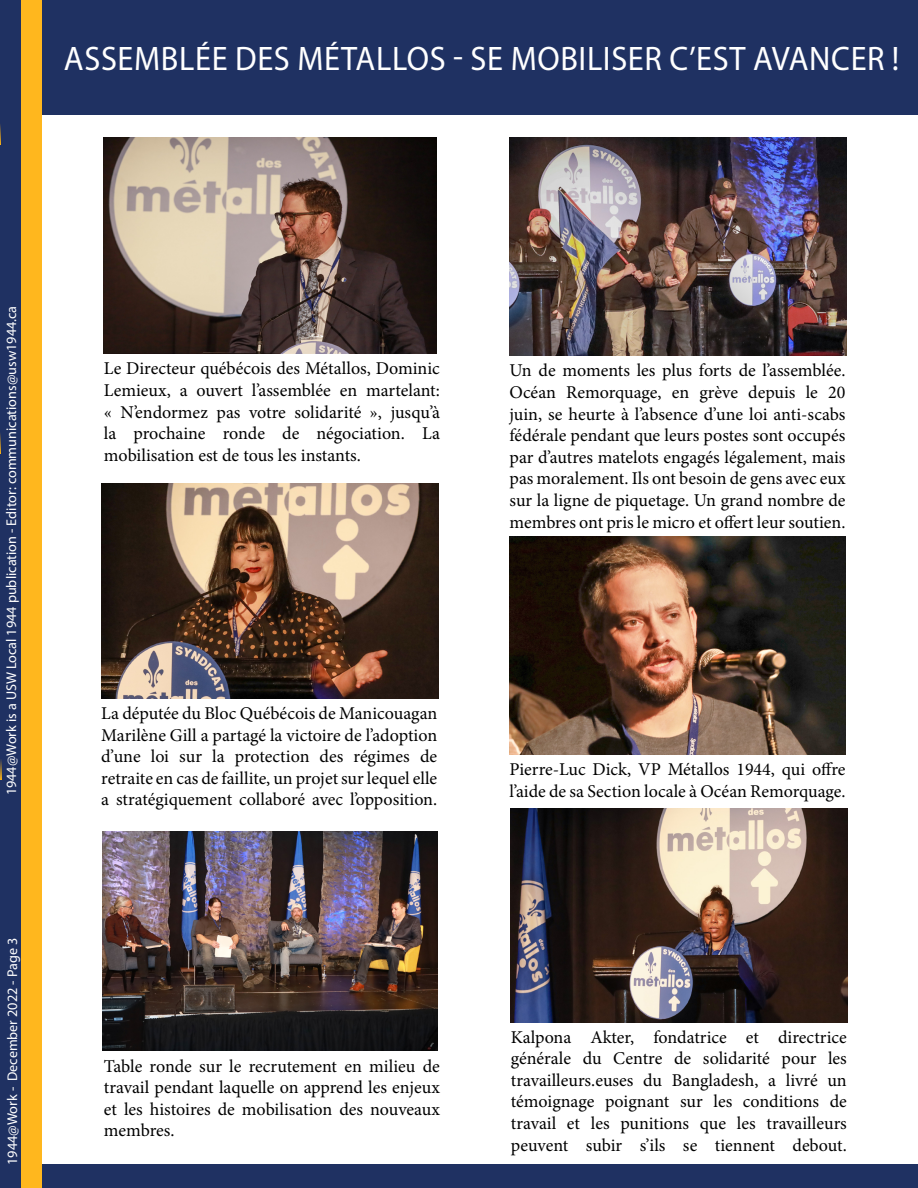
<style>
.page{position:relative;width:918px;height:1188px;background:#fff}
.page>*{position:absolute;margin:0;border:0;box-sizing:border-box;transform-origin:0 0}
.t1{font:34.05px "Myriad Pro";letter-spacing:.02em;color:#fff;scale:.95 1}
.t2{font:18px/21.6px "Minion Pro";color:#000;text-align:justify}
.t3{font:14.25px "Myriad Pro";color:#fff}
.t4{font:14.1px "Myriad Pro";color:#fff}
.s1{font-size:14.1px}
</style>
<div class="page">
<div style="left:42px;top:0;width:876px;height:114px;background:#1f3162"></div>
<div style="left:0;top:0;width:22px;height:1188px;background:#1f3162"></div>
<div style="left:1px;top:1165px;width:917px;height:23px;background:#1f3162"></div>
<div style="left:22px;top:0;width:20px;height:1188px;background:#ffb71e"></div>
<img style="left:104px;top:138px;width:333px;height:215px">
<img style="left:509px;top:537px;width:337px;height:217px">
<img style="left:101px;top:483px;width:337px;height:215px">
<img style="left:509px;top:138px;width:337px;height:217px">
<img style="left:511px;top:808px;width:337px;height:214px">
<img style="left:103px;top:831px;width:334px;height:220px">
<svg style="left:0;top:759px;width:1px;height:21px"></svg>
<svg style="left:0;top:433px;width:1px;height:21px"></svg>
<svg style="left:0;top:124px;width:1px;height:21px"></svg>
<h1 class="t1" style="left:64px;top:38px;width:881px">ASSEMBLÉE DES MÉTALLOS - SE MOBILISER C’EST AVANCER !</h1>
<p class="t4" style="left:3px;top:795px;width:491px;rotate:-90deg">1944@Work is a USW Local 1944 publication - Editor: communications@usw1944.ca</p>
<p class="t3" style="left:4px;top:1165px;width:228px;rotate:-90deg">1944@Work - <span class="s1">December</span> 2022 - <span class="s1">Page 3</span></p>
<p class="t2" style="left:104px;top:358px;width:338px">Le Directeur québécois des Métallos, Dominic Lemieux, a ouvert l’assemblée en martelant: « N’endormez pas votre solidarité », jusqu’à la prochaine ronde de négociation. La mobilisation est de tous les instants.</p>
<p class="t2" style="left:509px;top:360px;width:338px">Un de moments les plus forts de l’assemblée.<br>Océan Remorquage, en grève depuis le 20 juin, se heurte à l’absence d’une loi anti-scabs fédérale pendant que leurs postes sont occupés par d’autres matelots engagés légalement, mais pas moralement. Ils ont besoin de gens avec eux sur la ligne de piquetage. Un grand nombre de membres ont pris le micro et offert leur soutien.</p>
<p class="t2" style="left:101px;top:703px;width:338px">La députée du Bloc Québécois de Manicouagan Marilène Gill a partagé la victoire de l’adoption d’une loi sur la protection des régimes de retraite en cas de faillite, un projet sur lequel elle a stratégiquement collaboré avec l’opposition.</p>
<p class="t2" style="left:509px;top:759px;width:338px">Pierre-Luc Dick, VP Métallos 1944, qui offre l’aide de sa Section locale à Océan Remorquage.</p>
<p class="t2" style="left:104px;top:1055px;width:338px">Table ronde sur le recrutement en milieu de travail pendant laquelle on apprend les enjeux et les histoires de mobilisation des nouveaux membres.</p>
<p class="t2" style="left:511px;top:1026px;width:338px">Kalpona Akter, fondatrice et directrice générale du Centre de solidarité pour les travailleurs.euses du Bangladesh, a livré un témoignage poignant sur les conditions de travail et les punitions que les travailleurs peuvent subir s’ils se tiennent debout.</p>
</div>
